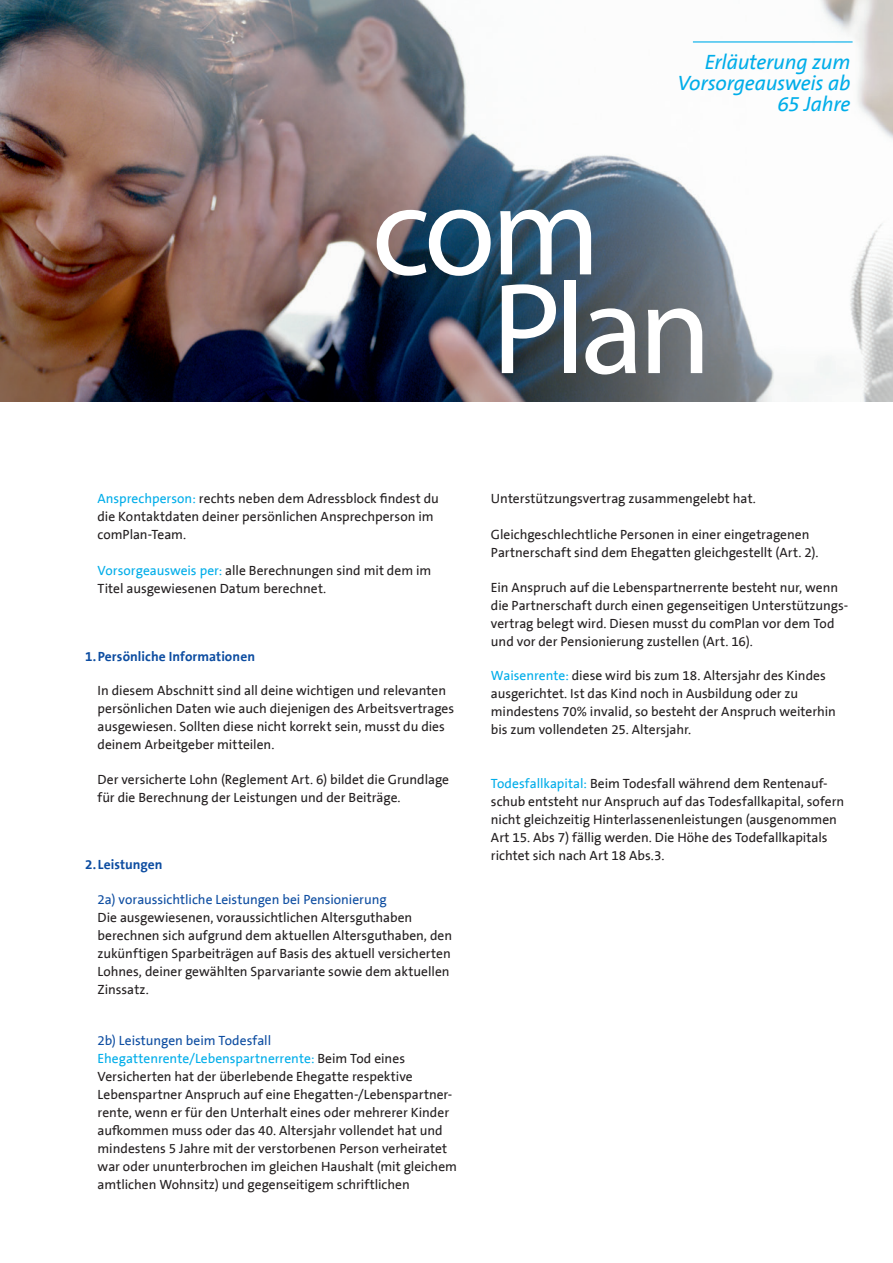
<style>
.page{position:relative;width:893px;height:1263px;background:#fff}
.page>*{position:absolute;margin:0;border:0;box-sizing:border-box;transform-origin:0 0}
.t1{font:130.65px "Myriad Pro";letter-spacing:-.04em;color:#fff}
.t2{font:italic 21px/21px "The Sans Swisscom";letter-spacing:-.015em;color:#00ade9;text-align:right}
.t3{font:13.5px/18px "The Sans Swisscom";color:#231f20}
.t4{font:13.5px "The Sans Swisscom";letter-spacing:-.005em;color:#0d4da1}
.t5{font:700 13.5px "The Sans Swisscom";letter-spacing:.005em;color:#0d4da1}
.s1{color:#00ade9}
</style>
<div class="page">
<img style="left:0;top:0;width:893px;height:401px">
<hr style="left:693px;top:41px;width:160px;height:2px;background:#00ade9">
<p class="t2" style="left:678px;top:51px;width:174px">Erläuterung zum<br>Vorsorgeausweis ab<br>65 Jahre</p>
<p class="t1" style="left:372px;top:150px;width:230px">com</p>
<p class="t1" style="left:492px;top:249px;width:221px">Plan</p>
<p class="t3" style="left:98px;top:490px;width:343px"><span class="s1">Ansprechperson:</span> rechts neben dem Adressblock findest du die Kontaktdaten deiner persönlichen Ansprechperson im comPlan-Team.</p>
<p class="t3" style="left:98px;top:562px;width:335px"><span class="s1">Vorsorgeausweis per:</span> alle Berechnungen sind mit dem im<br>Titel ausgewiesenen Datum berechnet.</p>
<p class="t5" style="left:85px;top:647px;width:172px">1.Persönliche Informationen</p>
<p class="t3" style="left:98px;top:682px;width:358px">In diesem Abschnitt sind all deine wichtigen und relevanten persönlichen Daten wie auch diejenigen des Arbeitsvertrages ausgewiesen. Sollten diese nicht korrekt sein, musst du dies deinem Arbeitgeber mitteilen.</p>
<p class="t3" style="left:98px;top:770px;width:353px">Der versicherte Lohn (Reglement Art. 6) bildet die Grundlage für die Berechnung der Leistungen und der Beiträge.</p>
<p class="t5" style="left:85px;top:856px;width:79px">2. Leistungen</p>
<p class="t4" style="left:98px;top:890px;width:291px">2a) voraussichtliche Leistungen bei Pensionierung</p>
<p class="t3" style="left:98px;top:908px;width:356px">Die ausgewiesenen, voraussichtlichen Altersguthaben berechnen sich aufgrund dem aktuellen Altersguthaben, den zukünftigen Sparbeiträgen auf Basis des aktuell versicherten Lohnes, deiner gewählten Sparvariante sowie dem aktuellen Zinssatz.</p>
<p class="t4" style="left:98px;top:1031px;width:175px">2b) Leistungen beim Todesfall</p>
<p class="t3" style="left:98px;top:1049px;width:361px"><span class="s1">Ehegattenrente/Lebenspartnerrente:</span> Beim Tod eines Versicherten hat der überlebende Ehegatte respektive Lebenspartner Anspruch auf eine Ehegatten-/Lebenspartner&shy;rente, wenn er für den Unterhalt eines oder mehrerer Kinder aufkommen muss oder das 40. Altersjahr vollendet hat und mindestens 5 Jahre mit der verstorbenen Person verheiratet war oder ununterbrochen im gleichen Haushalt (mit gleichem amtlichen Wohnsitz) und gegenseitigem schriftlichen</p>
<p class="t3" style="left:491px;top:490px;width:266px">Unterstützungsvertrag zusammengelebt hat.</p>
<p class="t3" style="left:491px;top:526px;width:329px">Gleichgeschlechtliche Personen in einer eingetragenen<br>Partnerschaft sind dem Ehegatten gleichgestellt (Art. 2).</p>
<p class="t3" style="left:491px;top:578px;width:359px">Ein Anspruch auf die Lebenspartnerrente besteht nur, wenn die Partnerschaft durch einen gegenseitigen Unterstützungs&shy;vertrag belegt wird. Diesen musst du comPlan vor dem Tod und vor der Pensionierung zustellen (Art. 16).</p>
<p class="t3" style="left:491px;top:667px;width:347px"><span class="s1">Waisenrente:</span> diese wird bis zum 18. Altersjahr des Kindes ausgerichtet. Ist das Kind noch in Ausbildung oder zu mindestens 70% invalid, so besteht der Anspruch weiterhin bis zum vollendeten 25. Altersjahr.</p>
<p class="t3" style="left:491px;top:775px;width:355px"><span class="s1">Todesfallkapital:</span> Beim Todesfall während dem Rentenauf&shy;schub entsteht nur Anspruch auf das Todesfallkapital, sofern nicht gleichzeitig Hinterlassenenleistungen (ausgenommen Art 15. Abs 7) fällig werden. Die Höhe des Todefallkapitals richtet sich nach Art 18 Abs.3.</p>
</div>
